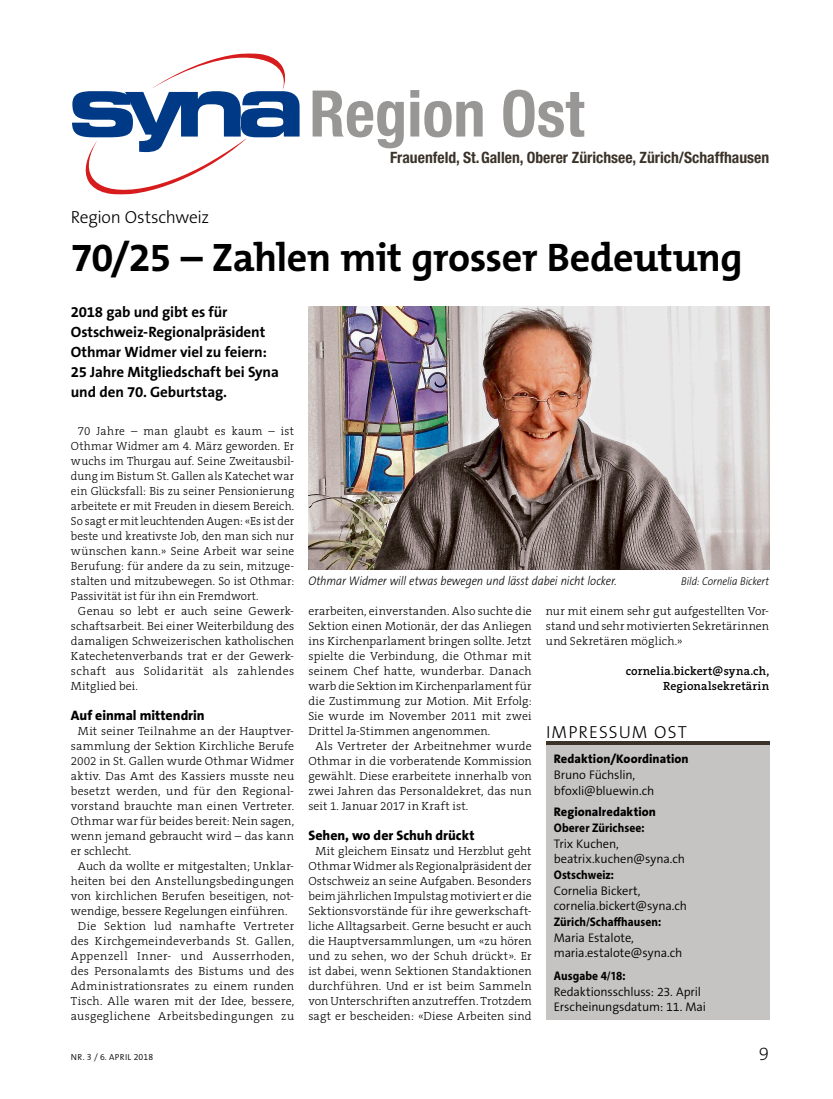
<style>
.page{position:relative;width:833px;height:1099px;background:#fff}
.page>*{position:absolute;margin:0;border:0;box-sizing:border-box;transform-origin:0 0}
.t1{font:700 condensed 64.38px "Helvetica Neue LT Std";color:#989795}
.t2{font:700 40px "The Mix B W7";letter-spacing:-.01em;color:#000}
.t3{font:200 18.75px "The Sans B W2";color:#000}
.t4{font:300 17.5px "The Sans B W3";letter-spacing:-.005em;color:#000}
.t5{font:300 17.5px "The Sans B W3";letter-spacing:.065em;color:#000}
.t6{font:700 condensed 15.62px "Helvetica Neue";color:#3b332a}
.t7{font:700 15px/20px "The Sans B W7";letter-spacing:-.01em;color:#000}
.t8{font:800 13.75px "The Sans B W8";color:#000}
.t9{font:300 12.5px/15.6px "The Sans B W4";letter-spacing:-.01em;color:#000}
.t10{font:700 12.5px "Myriad Pro";letter-spacing:.005em;color:#000;scale:.9 1}
.t11{font:italic 300 12.5px "The Sans B W3";letter-spacing:-.01em;color:#000;scale:.9 1}
.t12{font:800 12.5px "The Sans B W8";letter-spacing:.005em;color:#000}
.t13{font:300 11.88px/15px "The Serif B W3";letter-spacing:.01em;color:#000;text-align:center}
.t14{font:300 11.88px "The Serif B W3";letter-spacing:.035em;color:#000}
.t15{font:300 11.88px "The Serif B W3";letter-spacing:.03em;color:#000}
.t16{font:600 11.88px/15px "The Serif B W6";letter-spacing:.01em;color:#000;text-align:right}
.t17{font:italic 300 11.25px "The Sans B W3";letter-spacing:-.005em;color:#000;scale:.9 1}
.t18{font:300 8.75px "The Sans B W4";letter-spacing:.04em;color:#000}
</style>
<div class="page">
<svg style="left:72px;top:53px;width:228px;height:141px"></svg>
<div style="left:546px;top:741px;width:223px;height:279px;background:#c6c4c3"></div>
<hr style="left:546px;top:741px;width:223px;height:4px;background:#3b332a">
<img style="left:308px;top:306px;width:461px;height:264px">
<h1 class="t1" style="left:309px;top:75px;width:276px">Region Ost</h1>
<h3 class="t6" style="left:390px;top:148px;width:381px">Frauenfeld, St.Gallen, Oberer Zürichsee, Zürich/Schaffhausen</h3>
<h3 class="t4" style="left:71px;top:205px;width:140px">Region Ostschweiz</h3>
<h2 class="t2" style="left:71px;top:232px;width:673px">70/25 – Zahlen mit grosser Bedeutung</h2>
<p class="t7" style="left:71px;top:302px;width:209px">2018 gab und gibt es für<br>Ostschweiz-Regionalpräsident<br>Othmar Widmer viel zu feiern:<br>25 Jahre Mitgliedschaft bei Syna und den 70. Geburtstag.</p>
<p class="t15" style="left:78px;top:423px;width:218px">70 Jahre – man glaubt es kaum – ist</p>
<p class="t13" style="left:71px;top:438px;width:225px">Othmar Widmer am 4. März geworden. Er</p>
<p class="t13" style="left:71px;top:453px;width:225px">wuchs im Thurgau auf. Seine Zweitausbil-</p>
<p class="t13" style="left:71px;top:468px;width:225px">dung im Bistum St. Gallen als Katechet war</p>
<p class="t13" style="left:71px;top:483px;width:225px">ein Glücksfall: Bis zu seiner Pensionierung</p>
<p class="t13" style="left:71px;top:498px;width:225px">arbeitete er mit Freuden in diesem Bereich.</p>
<p class="t13" style="left:71px;top:513px;width:225px">So sagt er mit leuchtenden Augen: «Es ist der</p>
<p class="t13" style="left:71px;top:528px;width:225px">beste und kreativste Job, den man sich nur</p>
<p class="t13" style="left:71px;top:543px;width:225px">wünschen kann.» Seine Arbeit war seine</p>
<p class="t13" style="left:71px;top:558px;width:225px">Berufung: für andere da zu sein, mitzuge-</p>
<p class="t13" style="left:71px;top:573px;width:225px">stalten und mitzubewegen. So ist Othmar:</p>
<p class="t13" style="left:71px;top:588px;width:189px">Passivität ist für ihn ein Fremdwort.</p>
<p class="t13" style="left:78px;top:603px;width:218px">Genau so lebt er auch seine Gewerk-</p>
<p class="t13" style="left:71px;top:618px;width:225px">schaftsarbeit. Bei einer Weiterbildung des</p>
<p class="t13" style="left:71px;top:633px;width:225px">damaligen Schweizerischen katholischen</p>
<p class="t13" style="left:71px;top:648px;width:225px">Katechetenverbands trat er der Gewerk-</p>
<p class="t14" style="left:71px;top:663px;width:225px">schaft aus Solidarität als zahlendes</p>
<p class="t13" style="left:71px;top:678px;width:69px">Mitglied bei.</p>
<p class="t8" style="left:71px;top:706px;width:135px">Auf einmal mittendrin</p>
<p class="t13" style="left:78px;top:723px;width:218px">Mit seiner Teilnahme an der Hauptver-</p>
<p class="t13" style="left:71px;top:738px;width:225px">sammlung der Sektion Kirchliche Berufe</p>
<p class="t13" style="left:71px;top:753px;width:225px">2002 in St. Gallen wurde Othmar Widmer</p>
<p class="t13" style="left:71px;top:768px;width:225px">aktiv. Das Amt des Kassiers musste neu</p>
<p class="t13" style="left:71px;top:783px;width:225px">besetzt werden, und für den Regional-</p>
<p class="t13" style="left:71px;top:798px;width:225px">vorstand brauchte man einen Vertreter.</p>
<p class="t13" style="left:71px;top:813px;width:225px">Othmar war für beides bereit: Nein sagen,</p>
<p class="t13" style="left:71px;top:828px;width:225px">wenn jemand gebraucht wird – das kann</p>
<p class="t13" style="left:71px;top:843px;width:62px">er schlecht.</p>
<p class="t13" style="left:78px;top:858px;width:218px">Auch da wollte er mitgestalten; Unklar-</p>
<p class="t13" style="left:71px;top:873px;width:225px">heiten bei den Anstellungsbedingungen</p>
<p class="t13" style="left:71px;top:888px;width:225px">von kirchlichen Berufen beseitigen, not-</p>
<p class="t13" style="left:71px;top:903px;width:218px">wendige, bessere Regelungen einführen.</p>
<p class="t14" style="left:78px;top:918px;width:218px">Die Sektion lud namhafte Vertreter</p>
<p class="t13" style="left:71px;top:933px;width:225px">des Kirchgemeindeverbands St. Gallen,</p>
<p class="t14" style="left:71px;top:948px;width:225px">Appenzell Inner- und Ausserrhoden,</p>
<p class="t13" style="left:71px;top:963px;width:225px">des Personalamts des Bistums und des</p>
<p class="t13" style="left:71px;top:978px;width:225px">Administrationsrates zu einem runden</p>
<p class="t13" style="left:71px;top:993px;width:225px">Tisch. Alle waren mit der Idee, bessere,</p>
<p class="t15" style="left:71px;top:1008px;width:225px">ausgeglichene Arbeitsbedingungen zu</p>
<p class="t11" style="left:308px;top:573px;width:344px">Othmar Widmer will etwas bewegen und lässt dabei nicht locker.</p>
<p class="t17" style="left:681px;top:574px;width:99px">Bild: Cornelia Bickert</p>
<p class="t13" style="left:546px;top:603px;width:225px;text-align:justify">nur mit einem sehr gut aufgestellten Vor&shy;stand und sehr motivierten Sekretärinnen und Sekretären möglich.»</p>
<p class="t16" style="left:626px;top:663px;width:145px">cornelia.bickert@syna.ch,<br>Regionalsekretärin</p>
<p class="t13" style="left:308px;top:603px;width:225px">erarbeiten, einverstanden. Also suchte die</p>
<p class="t13" style="left:308px;top:618px;width:225px">Sektion einen Motionär, der das Anliegen</p>
<p class="t13" style="left:308px;top:633px;width:225px">ins Kirchenparlament bringen sollte. Jetzt</p>
<p class="t13" style="left:308px;top:648px;width:225px">spielte die Verbindung, die Othmar mit</p>
<p class="t13" style="left:308px;top:663px;width:225px">seinem Chef hatte, wunderbar. Danach</p>
<p class="t13" style="left:308px;top:678px;width:225px">warb die Sektion im Kirchenparlament für</p>
<p class="t13" style="left:308px;top:693px;width:225px">die Zustimmung zur Motion. Mit Erfolg:</p>
<p class="t13" style="left:308px;top:708px;width:225px">Sie wurde im November 2011 mit zwei</p>
<p class="t13" style="left:308px;top:723px;width:183px">Drittel Ja-Stimmen angenommen.</p>
<p class="t13" style="left:315px;top:738px;width:218px">Als Vertreter der Arbeitnehmer wurde</p>
<p class="t13" style="left:308px;top:753px;width:225px">Othmar in die vorberatende Kommission</p>
<p class="t13" style="left:308px;top:768px;width:225px">gewählt. Diese erarbeitete innerhalb von</p>
<p class="t13" style="left:308px;top:783px;width:225px">zwei Jahren das Personaldekret, das nun</p>
<p class="t13" style="left:308px;top:798px;width:161px">seit 1. Januar 2017 in Kraft ist.</p>
<p class="t8" style="left:308px;top:826px;width:168px">Sehen, wo der Schuh drückt</p>
<p class="t13" style="left:308px;top:843px;width:225px">Mit gleichem Einsatz und Herzblut geht Othmar Widmer als Regionalpräsident der Ostschweiz an seine Aufgaben. Besonders beim jährlichen Impulstag motiviert er die Sektionsvorstände für ihre gewerkschaft&shy;liche Alltagsarbeit. Gerne besucht er auch die Hauptversammlungen, um «zu hören und zu sehen, wo der Schuh drückt». Er ist dabei, wenn Sektionen Standaktionen durchführen. Und er ist beim Sammeln von Unterschriften anzutreffen. Trotzdem sagt er bescheiden: «Diese Arbeiten sind</p>
<h3 class="t5" style="left:546px;top:720px;width:143px">IMPRESSUM OST</h3>
<p class="t12" style="left:554px;top:751px;width:136px">Redaktion/Koordination</p>
<p class="t9" style="left:554px;top:767px;width:102px">Bruno Füchslin, bfoxli@bluewin.ch</p>
<p class="t12" style="left:554px;top:804px;width:104px">Regionalredaktion</p>
<p class="t10" style="left:554px;top:819px;width:102px">Oberer Zürichsee:</p>
<p class="t9" style="left:554px;top:835px;width:133px">Trix Kuchen, beatrix.kuchen@syna.ch</p>
<p class="t10" style="left:554px;top:866px;width:68px">Ostschweiz:</p>
<p class="t9" style="left:554px;top:882px;width:135px">Cornelia Bickert, cornelia.bickert@syna.ch</p>
<p class="t10" style="left:554px;top:913px;width:121px">Zürich/Schaffhausen:</p>
<p class="t9" style="left:554px;top:929px;width:130px">Maria Estalote, maria.estalote@syna.ch</p>
<p class="t10" style="left:554px;top:967px;width:81px">Ausgabe 4/18:</p>
<p class="t9" style="left:554px;top:983px;width:154px">Redaktionsschluss: 23. April<br>Erscheinungsdatum: 11. Mai</p>
<p class="t18" style="left:71px;top:1051px;width:84px">NR. 3 / 6. APRIL 2018</p>
<h3 class="t3" style="left:759px;top:1041px;width:12px">9</h3>
</div>
